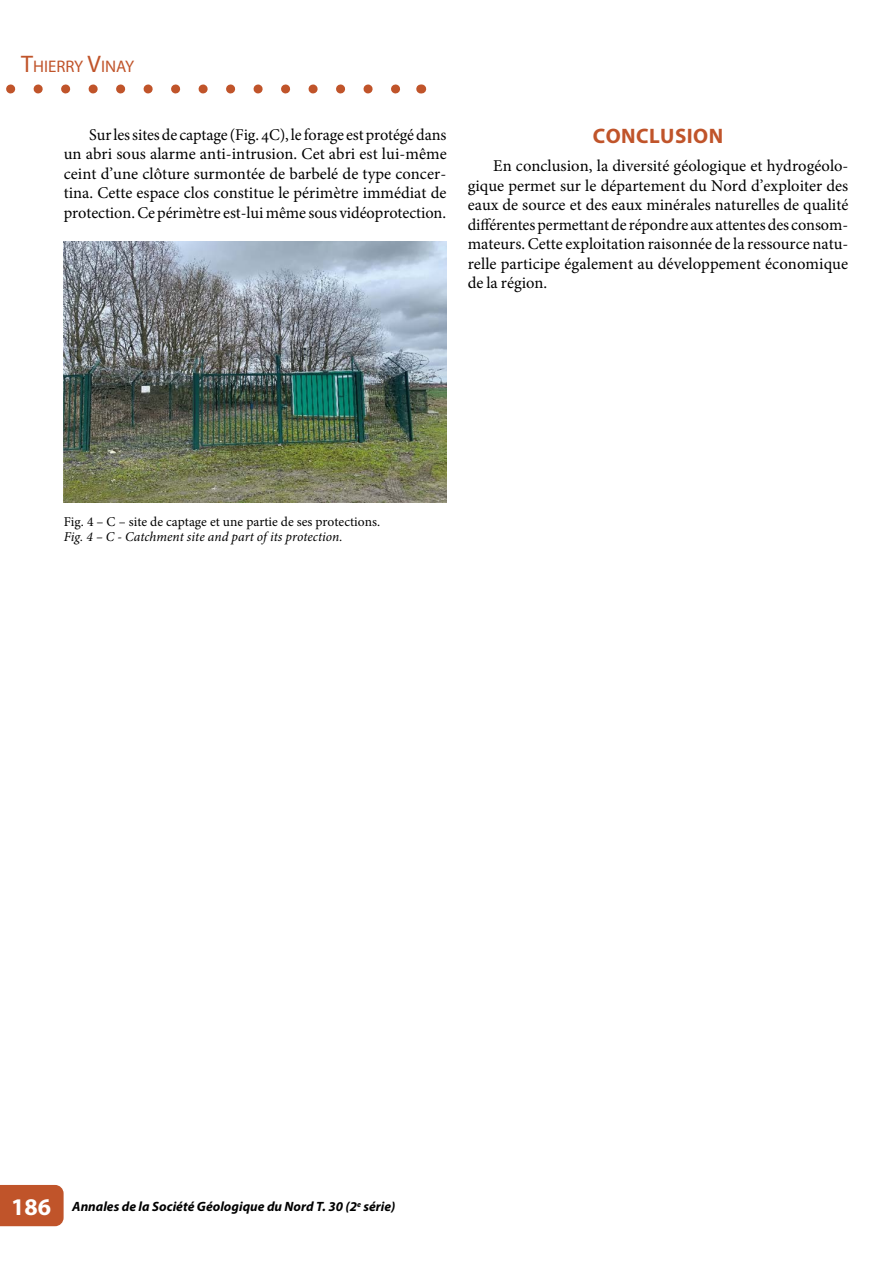
<style>
.page{position:relative;width:893px;height:1263px;background:#fff}
.page>*{position:absolute;margin:0;border:0;box-sizing:border-box;transform-origin:0 0}
.t1{font:700 24px "Myriad Pro";color:#fff}
.T_a{font:700 21px "Myriad Pro";letter-spacing:.02em;color:#c0542a}
.t2{font:16.8px "Myriad Pro";color:#c0542a}
.txt_Normal{font:16.5px/19.5px "Minion Pro";color:#000;text-align:justify}
.titre_figure{font:13.5px "Minion Pro";color:#000}
.t3{font:italic 700 13.5px "Myriad Pro";color:#000}
.titre_figure-2{font:italic 13.5px "Minion Pro";color:#000}
.s1{font-size:24px}
</style>
<div class="page">
<svg style="left:11px;top:84px;width:389px;height:9px"></svg>
<div style="left:0;top:1185px;width:64px;height:41px;background:#c0542a"></div>
<img style="left:64px;top:241px;width:382px;height:262px">
<p class="t2" style="left:21px;top:56px;width:114px"><span class="s1">T</span>HIERRY <span class="s1">V</span>INAY</p>
<p class="txt_Normal" style="left:64px;top:125px;width:384px;text-indent:26px">Sur les sites de captage (Fig. 4C), le forage est protégé dans un abri sous alarme anti-intrusion. Cet abri est lui-même ceint d’une clôture surmontée de barbelé de type concer&shy;tina. Cette espace clos constitue le périmètre immédiat de protection. Ce périmètre est-lui même sous vidéoprotection.</p>
<p class="T_a" style="left:593px;top:123px;width:132px">CONCLUSION</p>
<p class="txt_Normal" style="left:468px;top:156px;width:382px;text-indent:26px">En conclusion, la diversité géologique et hydrogéolo&shy;gique permet sur le département du Nord d’exploiter des eaux de source et des eaux minérales naturelles de qualité différentes permettant de répondre aux attentes des consom&shy;mateurs. Cette exploitation raisonnée de la ressource natu&shy;relle participe également au développement économique de la région.</p>
<p class="titre_figure" style="left:64px;top:513px;width:318px">Fig. 4 – C – site de captage et une partie de ses protections.</p>
<p class="titre_figure-2" style="left:64px;top:528px;width:280px">Fig. 4 – C - Catchment site and part of its protection.</p>
<h1 class="t1" style="left:11px;top:1191px;width:41px">186</h1>
<p class="t3" style="left:72px;top:1198px;width:325px">Annales de la Société Géologique du Nord T. 30 (2<sup>e</sup> série)</p>
</div>
